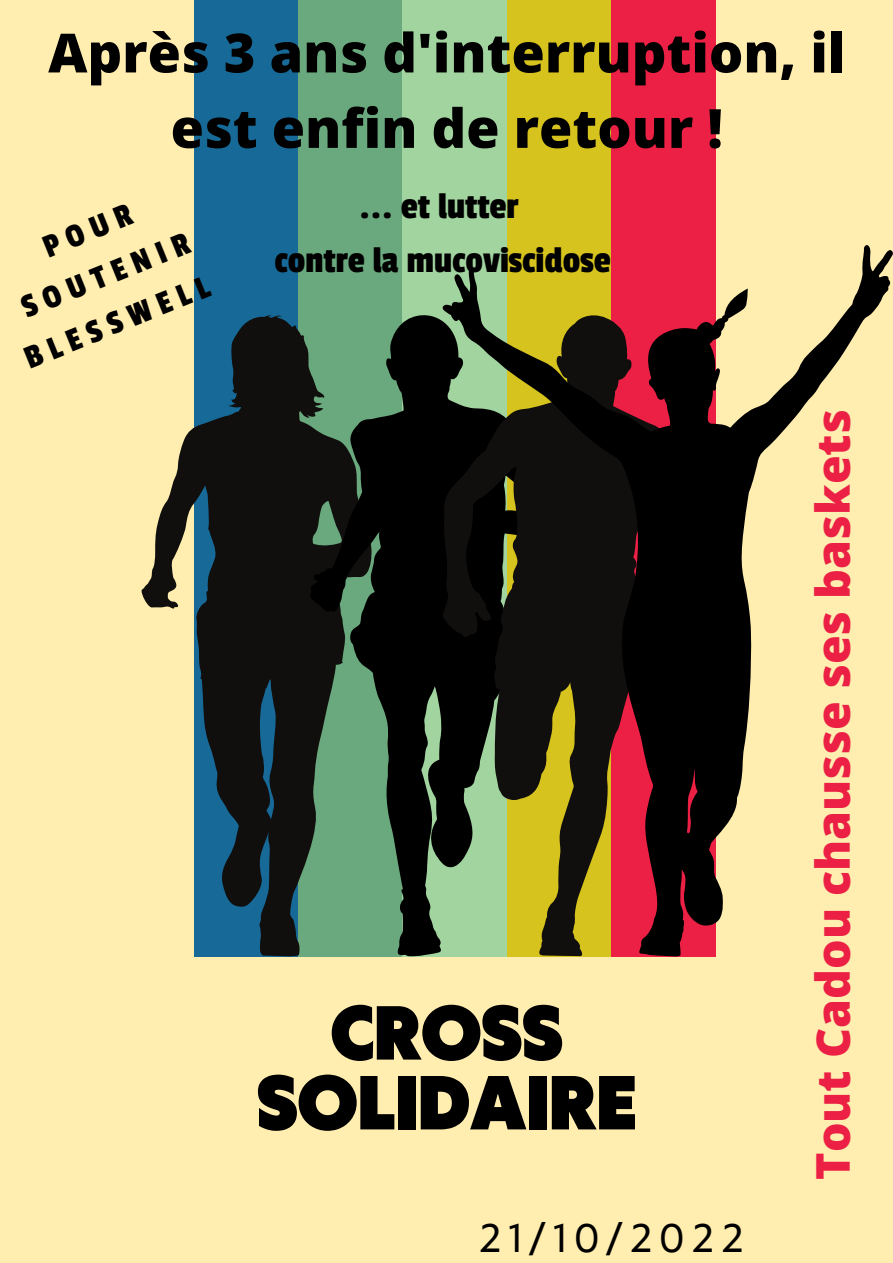
<style>
.page{position:relative;width:893px;height:1263px;background:#ffeeb0}
.page>*{position:absolute;margin:0;border:0;box-sizing:border-box;transform-origin:0 0}
.t1{font:900 71.62px/69.8px "Klein Text";color:#000;text-align:center}
.t2{font:800 54px/75.4px "Open Sans";color:#000;text-align:center}
.t3{font:800 46.5px "Open Sans";color:#ec2045}
.t4{font:38.55px/53.5px "Passion One";color:#000;text-align:center}
.t5{font:37.2px "Klein Text";letter-spacing:.2em;color:#000}
.t6{font:34.5px/47.8px "Passion One";color:#000;text-align:center}
</style>
<div class="page">
<div style="left:194px;top:0;width:104px;height:956px;background:#176998"></div>
<div style="left:299px;top:0;width:104px;height:956px;background:#6aa97e"></div>
<div style="left:403px;top:0;width:104px;height:956px;background:#a1d49f"></div>
<div style="left:507px;top:0;width:104px;height:956px;background:#d7c31d"></div>
<div style="left:611px;top:0;width:104px;height:956px;background:#ec2045"></div>
<svg style="left:141px;top:315px;width:169px;height:641px;fill:#100f0d"></svg>
<svg style="left:310px;top:315px;width:132px;height:641px"></svg>
<svg style="left:443px;top:245px;width:450px;height:711px"></svg>
<p class="t2" style="left:48px;top:14px;width:798px">Après 3 ans d'interruption, il est enfin de retour !</p>
<p class="t6" style="left:-19px;top:249px;width:198px;rotate:-22deg">POUR<br>SOUTENIR<br>BLESSWELL</p>
<p class="t4" style="left:274px;top:180px;width:338px">... et lutter<br>contre la mucoviscidose</p>
<h1 class="t1" style="left:257px;top:1004px;width:381px">CROSS<br>SOLIDAIRE</h1>
<p class="t5" style="left:479px;top:1219px;width:266px">21/10/2022</p>
<p class="t3" style="left:800px;top:1180px;width:772px;rotate:-90deg">Tout Cadou chausse ses baskets</p>
</div>
